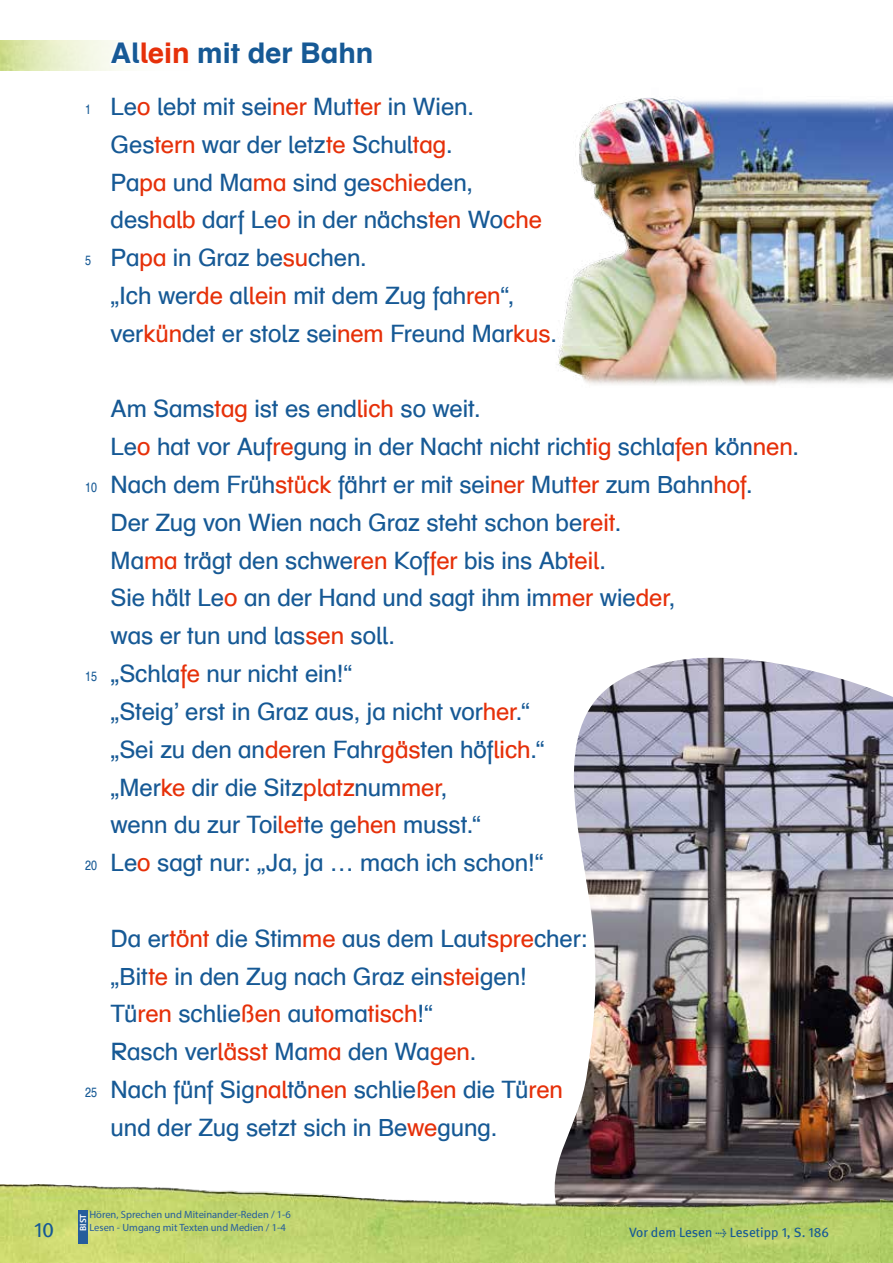
<style>
.page{position:relative;width:893px;height:1263px;background:#fff}
.page>*{position:absolute;margin:0;border:0;box-sizing:border-box;transform-origin:0 0}
.t1{font:28.5px "Schulbuch Nord OE Bold";color:#165995}
.t2{font:24px/37.8px "Schulbuch Nord OE Roman";letter-spacing:-.005em;color:#165995}
.t3{font:21px "Meta Book Expert";color:#165995}
.t4{font:13.5px "Meta";color:#165995}
.t5{font:13.5px "Schulbuch Nord OE Roman";color:#165995;scale:.8 1}
.t6{font:10.5px/12.6px "Myriad Pro";color:#255d9c}
.t7{font:600 9px "Myriad Pro";color:#fff}
.s1{color:#e63009}
.s2{font-family:"Meta Book Expert"}
</style>
<div class="page">
<img style="left:554px;top:658px;width:339px;height:526px">
<img style="left:558px;top:98px;width:335px;height:287px">
<img style="left:0;top:1184px;width:880px;height:79px">
<img style="left:880px;top:1184px;width:13px;height:79px">
<div style="left:78px;top:1210px;width:10px;height:33px;background:#255d9c"></div>
<p class="t5" style="left:85px;top:101px;width:9px">1</p>
<p class="t5" style="left:85px;top:252px;width:9px">5</p>
<p class="t1" style="left:111px;top:35px;width:264px">Al<span class="s1">lein</span> mit der Bahn</p>
<p class="t2" style="left:111px;top:87px;width:448px">Le<span class="s1">o</span> lebt mit sei<span class="s1">ner</span> Mut<span class="s1">ter</span> in Wien.<br>Ges<span class="s1">tern</span> war der letz<span class="s1">te</span> Schul<span class="s1">tag</span>.<br>Pa<span class="s1">pa</span> und Ma<span class="s1">ma</span> sind ge<span class="s1">schie</span>den, des<span class="s1">halb</span> darf Le<span class="s1">o</span> in der nächs<span class="s1">ten</span> Wo<span class="s1">che </span>Pa<span class="s1">pa</span> in Graz be<span class="s1">su</span>chen.<br>„Ich wer<span class="s1">de</span> al<span class="s1">lein</span> mit dem Zug fah<span class="s1">ren</span>“, ver<span class="s1">kün</span>det er stolz sei<span class="s1">nem</span> Freund Mar<span class="s1">kus</span>.</p>
<p class="t5" style="left:85px;top:478px;width:17px">10</p>
<p class="t5" style="left:85px;top:668px;width:17px">15</p>
<p class="t5" style="left:85px;top:857px;width:17px">20</p>
<p class="t2" style="left:111px;top:390px;width:690px">Am Sams<span class="s1">tag</span> ist es end<span class="s1">lich</span> so weit.<br>Le<span class="s1">o</span> hat vor Auf<span class="s1">re</span>gung in der Nacht nicht rich<span class="s1">tig</span> schla<span class="s1">fen</span> kön<span class="s1">nen</span>.<br>Nach dem Früh<span class="s1">stück</span> fährt er mit sei<span class="s1">ner</span> Mut<span class="s1">ter</span> zum Bahn<span class="s1">hof</span>.<br>Der Zug von Wien nach Graz steht schon be<span class="s1">reit</span>.<br>Ma<span class="s1">ma</span> trägt den schwe<span class="s1">ren</span> Kof<span class="s1">fer</span> bis ins Ab<span class="s1">teil</span>.<br>Sie hält Le<span class="s1">o</span> an der Hand und sagt ihm im<span class="s1">mer</span> wie<span class="s1">der</span>,<br>was er tun und las<span class="s1">sen</span> soll.<br>„Schla<span class="s1">fe</span> nur nicht ein!“<br>„Steig’ erst in Graz aus, ja nicht vor<span class="s1">her</span>.“<br>„Sei zu den an<span class="s1">de</span>ren Fahr<span class="s1">gäs</span>ten höf<span class="s1">lich</span>.“<br>„Mer<span class="s1">ke</span> dir die Sitz<span class="s1">platz</span>num<span class="s1">mer</span>,<br>wenn du zur Toi<span class="s1">let</span>te ge<span class="s1">hen</span> musst.“<br>Le<span class="s1">o</span> sagt nur: „Ja, ja … mach ich schon!“</p>
<p class="t5" style="left:85px;top:1083px;width:17px">25</p>
<p class="t2" style="left:111px;top:919px;width:478px">Da er<span class="s1">tönt</span> die Stim<span class="s1">me</span> aus dem Laut<span class="s1">spre</span>cher: „Bit<span class="s1">te</span> in den Zug nach Graz ein<span class="s1">stei</span>gen!<br>Tü<span class="s1">ren</span> schlie<span class="s1">ßen</span> au<span class="s1">to</span>ma<span class="s1">tisch</span>!“<br>Rasch ver<span class="s1">lässt</span> Ma<span class="s1">ma</span> den Wa<span class="s1">gen</span>.<br>Nach fünf Sig<span class="s1">nal</span>tö<span class="s1">nen</span> schlie<span class="s1">ßen</span> die Tü<span class="s1">ren </span>und der Zug setzt sich in Be<span class="s1">we</span>gung.</p>
<p class="t7" style="left:77px;top:1231px;width:18px;rotate:-90deg">BIST</p>
<p class="t6" style="left:89px;top:1208px;width:203px">Hören, Sprechen und Miteinander-Reden / 1-6<br>Lesen - Umgang mit Texten und Medien / 1-4</p>
<p class="t3" style="left:34px;top:1217px;width:22px">10</p>
<p class="t4" style="left:629px;top:1224px;width:202px">Vor dem Lesen <span class="s2">t</span> Lesetipp <span class="s2">1</span>, S. <span class="s2">186</span></p>
</div>
